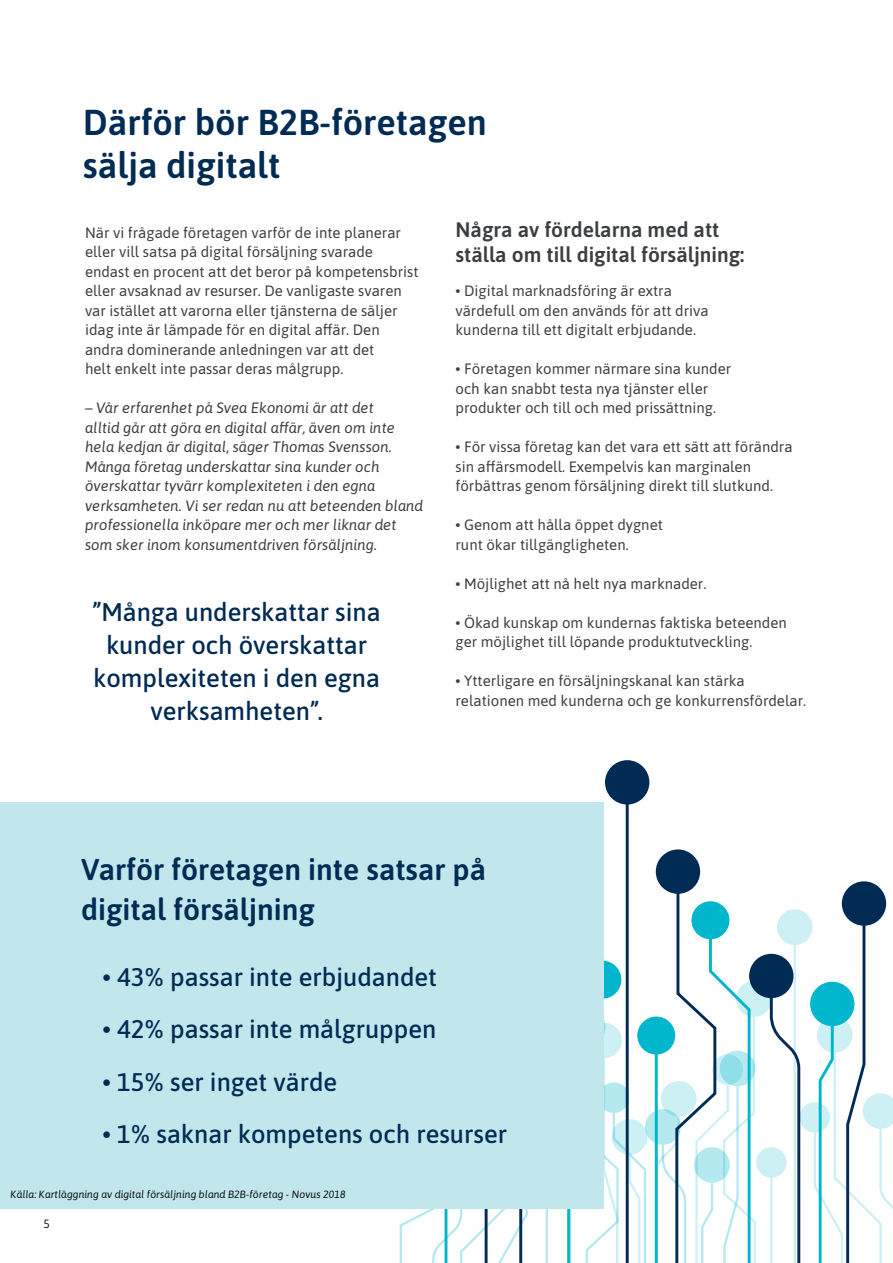
<style>
.page{position:relative;width:893px;height:1263px;background:#fff}
.page>*{position:absolute;margin:0;border:0;box-sizing:border-box;transform-origin:0 0}
.t1{font:600 36px/43.2px "Asap";color:#002b54}
.t2{font:600 30px/40.5px "Asap";color:#002b54}
.t3{font:500 25.5px/33px "Asap";color:#002b54;text-align:center}
.t4{font:600 21px/25.2px "Asap";color:#3c3f41}
.t5{font:15px/19.5px "Asap";color:#3c3f41}
.t6{font:italic 15px/19.5px "Asap";color:#3c3f41}
.t7{font:12px "Asap";color:#231f20}
.t8{font:italic 10.5px "Asap";color:#0c1212}
</style>
<div class="page">
<div style="left:605px;top:760px;width:44px;height:44px;background:#002b54;border-radius:50%"></div>
<div style="left:656px;top:849px;width:44px;height:45px;background:#002b54;border-radius:50%"></div>
<hr style="left:626px;top:782px;width:3px;height:481px;background:#002b54">
<svg style="left:400px;top:859px;width:493px;height:404px"></svg>
<div style="left:0;top:803px;width:604px;height:406px;background:#c1e6ec"></div>
<h1 class="t1" style="left:83px;top:99px;width:405px">Därför bör B2B-företagen sälja digitalt</h1>
<p class="t5" style="left:85px;top:222px;width:335px">När vi frågade företagen varför de inte planerar eller vill satsa på digital försäljning svarade endast en procent att det beror på kompetensbrist eller avsaknad av resurser. De vanligaste svaren var istället att varorna eller tjänsterna de säljer idag inte är lämpade för en digital affär. Den andra dominerande anledningen var att det<br>helt enkelt inte passar deras målgrupp.</p>
<p class="t6" style="left:85px;top:397px;width:339px">– Vår erfarenhet på Svea Ekonomi är att det<br>alltid går att göra en digital affär, även om inte hela kedjan är digital, säger Thomas Svensson.<br>Många företag underskattar sina kunder och överskattar tyvärr komplexiteten i den egna verksamheten. Vi ser redan nu att beteenden bland professionella inköpare mer och mer liknar det som sker inom konsumentdriven försäljning.</p>
<h3 class="t3" style="left:92px;top:594px;width:290px">”Många underskattar sina kunder och överskattar komplexiteten i den egna verksamheten”.</h3>
<h3 class="t4" style="left:455px;top:216px;width:290px">Några av fördelarna med att ställa om till digital försäljning:</h3>
<p class="t5" style="left:455px;top:280px;width:255px">• Digital marknadsföring är extra värdefull om den används för att driva kunderna till ett digitalt erbjudande.</p>
<p class="t5" style="left:455px;top:358px;width:277px">• Företagen kommer närmare sina kunder och kan snabbt testa nya tjänster eller produkter och till och med prissättning.</p>
<p class="t5" style="left:455px;top:436px;width:339px">• För vissa företag kan det vara ett sätt att förändra sin affärsmodell. Exempelvis kan marginalen förbättras genom försäljning direkt till slutkund.</p>
<p class="t5" style="left:455px;top:514px;width:209px">• Genom att hålla öppet dygnet runt ökar tillgängligheten.</p>
<p class="t5" style="left:455px;top:573px;width:252px">• Möjlighet att nå helt nya marknader.</p>
<p class="t5" style="left:455px;top:612px;width:333px">• Ökad kunskap om kundernas faktiska beteenden ger möjlighet till löpande produktutveckling.</p>
<p class="t5" style="left:455px;top:670px;width:352px">• Ytterligare en försäljningskanal kan stärka relationen med kunderna och ge konkurrensfördelar.</p>
<h2 class="t2" style="left:81px;top:848px;width:406px">Varför företagen inte satsar på digital försäljning</h2>
<h3 class="t3" style="left:103px;top:959px;width:336px">• 43% passar inte erbjudandet</h3>
<h3 class="t3" style="left:103px;top:1011px;width:335px">• 42% passar inte målgruppen</h3>
<h3 class="t3" style="left:103px;top:1064px;width:236px">• 15% ser inget värde</h3>
<h3 class="t3" style="left:103px;top:1116px;width:406px">• 1% saknar kompetens och resurser</h3>
<p class="t8" style="left:11px;top:1188px;width:337px">Källa: Kartläggning av digital försäljning bland B2B-företag - Novus 2018</p>
<p class="t7" style="left:43px;top:1216px;width:8px">5</p>
</div>
